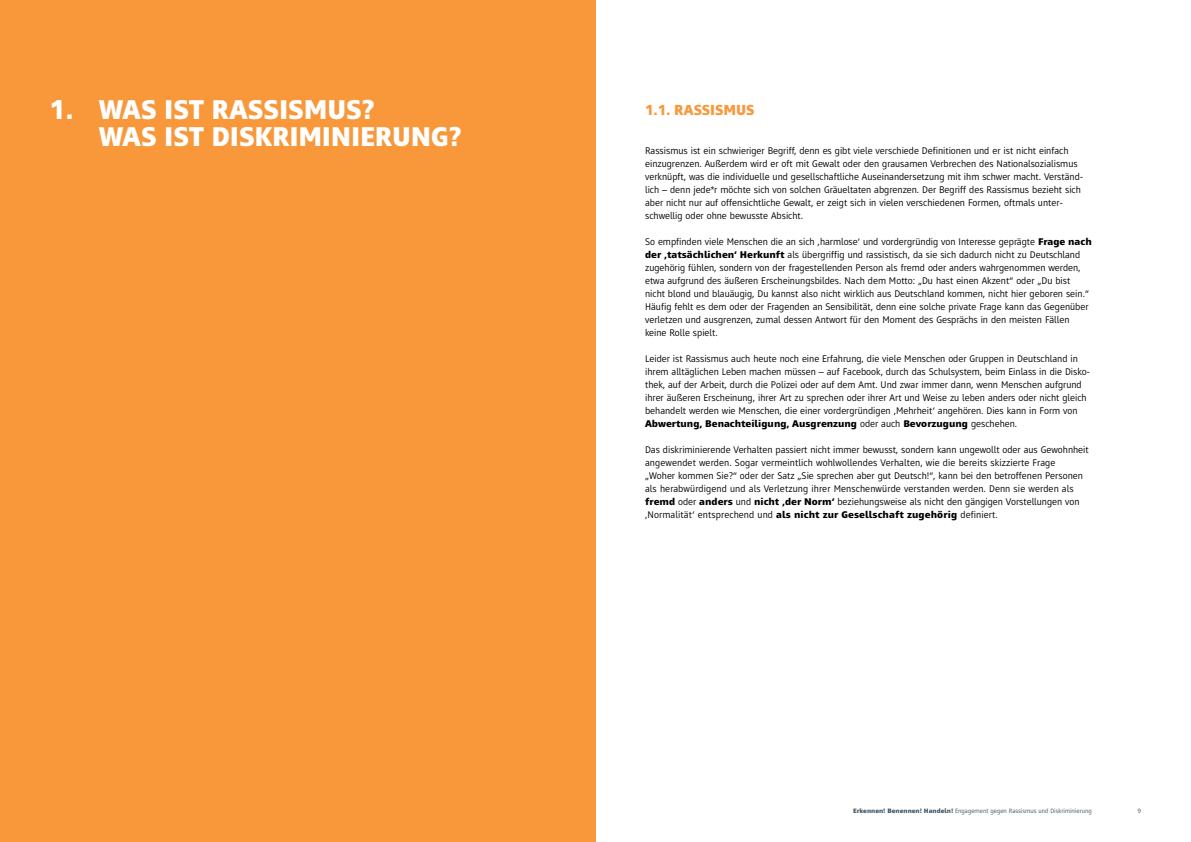
<style>
.page{position:relative;width:1191px;height:842px;background:#fff}
.page>*{position:absolute;margin:0;border:0;box-sizing:border-box;transform-origin:0 0}
.t1{font:800 28px/27px "Mayberry Pro";letter-spacing:-.005em;color:#fff;scale:.95 1}
.t2{font:800 15px "Mayberry Pro";letter-spacing:-.005em;color:#f8983a;scale:.95 1}
.t3{font:10px/13px "Mayberry Pro";color:#000}
.t4{font:6.5px "Mayberry Pro";color:#3f5468}
.s1{font-weight:800}
</style>
<div class="page">
<div style="left:0;top:0;width:595px;height:842px;background:#f8983a"></div>
<h1 class="t1" style="left:99px;top:95px;width:383px;text-indent:-50px">1. WAS IST RASSISMUS?<br>WAS IST DISKRIMINIERUNG?</h1>
<h2 class="t2" style="left:645px;top:99px;width:117px">1.1. RASSISMUS</h2>
<p class="t3" style="left:645px;top:143px;width:440px">Rassismus ist ein schwieriger Begriff, denn es gibt viele verschiede Definitionen und er ist nicht einfach einzugrenzen. Außerdem wird er oft mit Gewalt oder den grausamen Verbrechen des Nationalsozialismus verknüpft, was die individuelle und gesellschaftliche Auseinandersetzung mit ihm schwer macht. Verständ&shy;lich – denn jede*r möchte sich von solchen Gräueltaten abgrenzen. Der Begriff des Rassismus bezieht sich aber nicht nur auf offensichtliche Gewalt, er zeigt sich in vielen verschiedenen Formen, oftmals unter&shy;schwellig oder ohne bewusste Absicht.</p>
<p class="t3" style="left:645px;top:234px;width:448px">So empfinden viele Menschen die an sich ‚harmlose‘ und vordergründig von Interesse geprägte <span class="s1">Frage nach der ‚tatsächlichen‘ Herkunft</span> als übergriffig und rassistisch, da sie sich dadurch nicht zu Deutschland zugehörig fühlen, sondern von der fragestellenden Person als fremd oder anders wahrgenommen werden, etwa aufgrund des äußeren Erscheinungsbildes. Nach dem Motto: „Du hast einen Akzent“ oder „Du bist nicht blond und blauäugig, Du kannst also nicht wirklich aus Deutschland kommen, nicht hier geboren sein.“ Häufig fehlt es dem oder der Fragenden an Sensibilität, denn eine solche private Frage kann das Gegenüber verletzen und ausgrenzen, zumal dessen Antwort für den Moment des Gesprächs in den meisten Fällen keine Rolle spielt.</p>
<p class="t3" style="left:645px;top:351px;width:447px">Leider ist Rassismus auch heute noch eine Erfahrung, die viele Menschen oder Gruppen in Deutschland in ihrem alltäglichen Leben machen müssen – auf Facebook, durch das Schulsystem, beim Einlass in die Disko&shy;thek, auf der Arbeit, durch die Polizei oder auf dem Amt. Und zwar immer dann, wenn Menschen aufgrund ihrer äußeren Erscheinung, ihrer Art zu sprechen oder ihrer Art und Weise zu leben anders oder nicht gleich behandelt werden wie Menschen, die einer vordergründigen ‚Mehrheit‘ angehören. Dies kann in Form von <span class="s1">Abwertung, Benachteiligung, Ausgrenzung</span> oder auch <span class="s1">Bevorzugung</span> geschehen.</p>
<p class="t3" style="left:645px;top:442px;width:445px">Das diskriminierende Verhalten passiert nicht immer bewusst, sondern kann ungewollt oder aus Gewohnheit angewendet werden. Sogar vermeintlich wohlwollendes Verhalten, wie die bereits skizzierte Frage<br>„Woher kommen Sie?“ oder der Satz „Sie sprechen aber gut Deutsch!“, kann bei den betroffenen Personen als herabwürdigend und als Verletzung ihrer Menschenwürde verstanden werden. Denn sie werden als <span class="s1">fremd</span> oder <span class="s1">anders</span> und <span class="s1">nicht ‚der Norm‘</span> beziehungsweise als nicht den gängigen Vorstellungen von ‚Normalität‘ entsprechend und <span class="s1">als nicht zur Gesellschaft zugehörig</span> definiert.</p>
<p class="t4" style="left:853px;top:806px;width:240px"><span class="s1">Erkennen! Benennen! Handeln!</span> Engagement gegen Rassismus und Diskriminierung</p>
<p class="t4" style="left:1137px;top:806px;width:5px">9</p>
</div>
